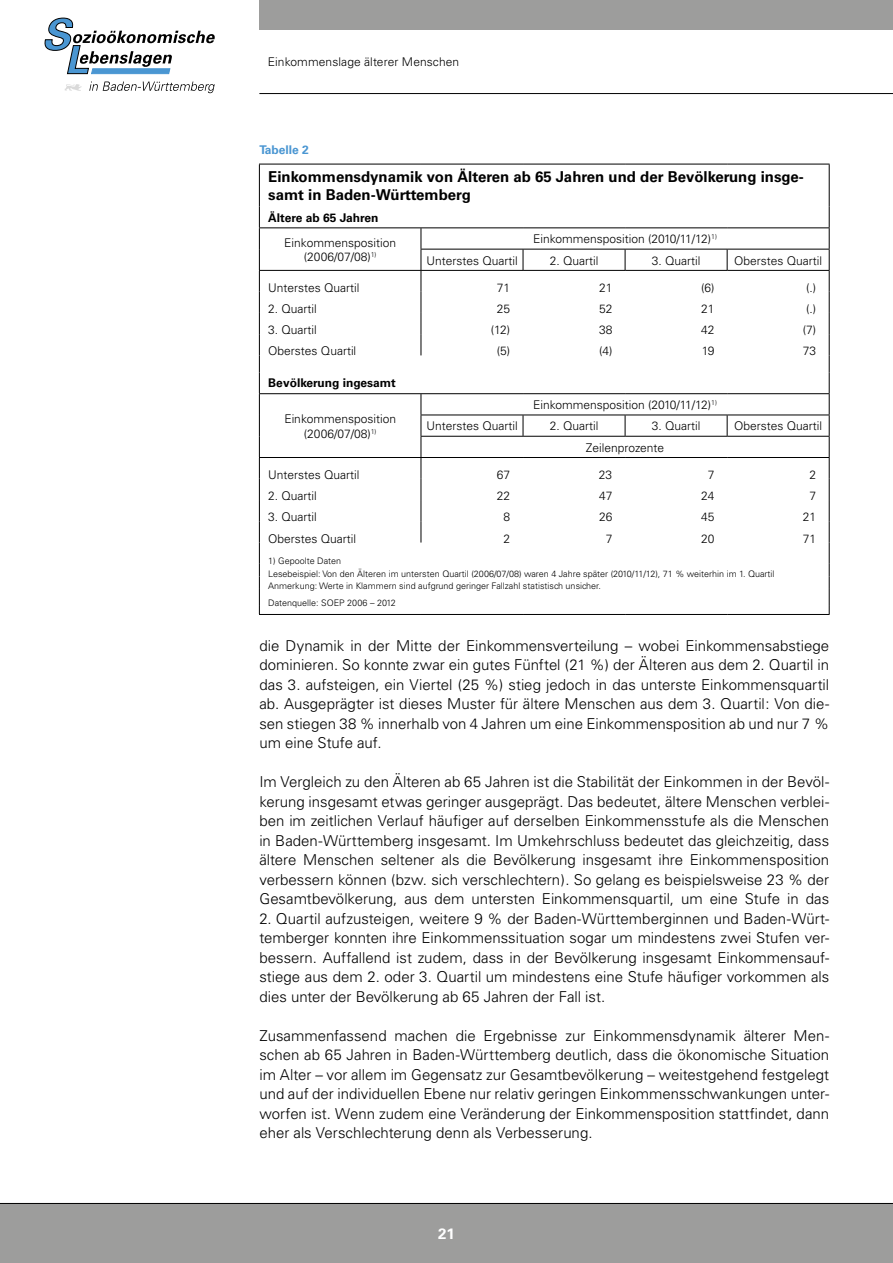
<style>
.page{position:relative;width:893px;height:1263px;background:#fff}
.page>*{position:absolute;margin:0;border:0;box-sizing:border-box;transform-origin:0 0}
.t1{font:300 15px/19.5px "Univers";color:#000;text-align:justify}
.t2{font:700 15px/18px "Univers";color:#000}
.t3{font:700 15px "Univers";color:#fff}
.t4{font:300 12px/14.4px "Univers";color:#000;text-align:center}
.t5{font:700 12px "Univers";color:#000}
.t6{font:700 12px "Univers";color:#4a96d2}
.t7{font:300 9px/12.6px "Univers";color:#000}
</style>
<div class="page">
<div style="left:259px;top:0;width:634px;height:30px;background:#9d9d9c"></div>
<div style="left:0;top:1203px;width:893px;height:60px;background:#9d9d9c"></div>
<hr style="left:259px;top:93px;width:634px;height:1px;background:#000">
<hr style="left:0;top:1203px;width:893px;height:1px;background:#000">
<svg style="left:89px;top:82px;width:126px;height:11px"></svg>
<svg style="left:65px;top:84px;width:17px;height:7px"></svg>
<svg style="left:44px;top:17px;width:171px;height:58px"></svg>
<hr style="left:259px;top:164px;width:162px;height:1px;background:#000">
<hr style="left:259px;top:164px;width:1px;height:43px;background:#000">
<hr style="left:421px;top:164px;width:102px;height:1px;background:#000">
<hr style="left:523px;top:164px;width:102px;height:1px;background:#000">
<hr style="left:625px;top:164px;width:102px;height:1px;background:#000">
<hr style="left:727px;top:164px;width:103px;height:1px;background:#000">
<hr style="left:829px;top:164px;width:1px;height:43px;background:#000">
<hr style="left:259px;top:227px;width:162px;height:1px;background:#000">
<hr style="left:421px;top:227px;width:102px;height:1px;background:#000">
<hr style="left:523px;top:227px;width:102px;height:1px;background:#000">
<hr style="left:625px;top:227px;width:102px;height:1px;background:#000">
<hr style="left:727px;top:227px;width:103px;height:1px;background:#000">
<hr style="left:421px;top:249px;width:102px;height:1px;background:#000">
<hr style="left:523px;top:249px;width:102px;height:1px;background:#000">
<svg style="left:523px;top:249px;width:1px;height:21px"></svg>
<hr style="left:625px;top:249px;width:102px;height:1px;background:#000">
<svg style="left:625px;top:249px;width:1px;height:21px"></svg>
<hr style="left:727px;top:249px;width:103px;height:1px;background:#000">
<svg style="left:727px;top:249px;width:1px;height:21px"></svg>
<hr style="left:259px;top:270px;width:162px;height:1px;background:#000">
<hr style="left:421px;top:270px;width:102px;height:1px;background:#000">
<hr style="left:523px;top:270px;width:102px;height:1px;background:#000">
<hr style="left:625px;top:270px;width:102px;height:1px;background:#000">
<hr style="left:727px;top:270px;width:103px;height:1px;background:#000">
<hr style="left:259px;top:393px;width:162px;height:1px;background:#000">
<hr style="left:421px;top:393px;width:102px;height:1px;background:#000">
<hr style="left:523px;top:393px;width:102px;height:1px;background:#000">
<hr style="left:625px;top:393px;width:102px;height:1px;background:#000">
<hr style="left:727px;top:393px;width:103px;height:1px;background:#000">
<hr style="left:421px;top:415px;width:102px;height:1px;background:#000">
<hr style="left:523px;top:415px;width:102px;height:1px;background:#000">
<svg style="left:523px;top:415px;width:1px;height:21px"></svg>
<hr style="left:625px;top:415px;width:102px;height:1px;background:#000">
<svg style="left:625px;top:415px;width:1px;height:21px"></svg>
<hr style="left:727px;top:415px;width:103px;height:1px;background:#000">
<svg style="left:727px;top:415px;width:1px;height:21px"></svg>
<hr style="left:421px;top:436px;width:102px;height:1px;background:#000">
<hr style="left:523px;top:436px;width:102px;height:1px;background:#000">
<hr style="left:625px;top:436px;width:102px;height:1px;background:#000">
<hr style="left:727px;top:436px;width:103px;height:1px;background:#000">
<hr style="left:259px;top:457px;width:162px;height:1px;background:#000">
<hr style="left:421px;top:457px;width:102px;height:1px;background:#000">
<hr style="left:523px;top:457px;width:102px;height:1px;background:#000">
<hr style="left:625px;top:457px;width:102px;height:1px;background:#000">
<hr style="left:727px;top:457px;width:103px;height:1px;background:#000">
<hr style="left:259px;top:614px;width:162px;height:1px;background:#000">
<hr style="left:421px;top:614px;width:102px;height:1px;background:#000">
<hr style="left:523px;top:614px;width:102px;height:1px;background:#000">
<hr style="left:625px;top:614px;width:102px;height:1px;background:#000">
<hr style="left:727px;top:614px;width:103px;height:1px;background:#000">
<svg style="left:421px;top:228px;width:1px;height:127px"></svg>
<svg style="left:421px;top:394px;width:1px;height:148px"></svg>
<svg style="left:259px;top:207px;width:1px;height:407px"></svg>
<svg style="left:829px;top:207px;width:1px;height:407px"></svg>
<p class="t4" style="left:268px;top:55px;width:193px">Einkommenslage älterer Menschen</p>
<p class="t6" style="left:259px;top:142px;width:51px">Tabelle 2</p>
<p class="t2" style="left:268px;top:168px;width:537px">Einkommensdynamik von Älteren ab 65 Jahren und der Bevölkerung insge&shy;samt in Baden-Württemberg</p>
<p class="t5" style="left:268px;top:210px;width:112px">Ältere ab 65 Jahren</p>
<p class="t4" style="left:284px;top:235px;width:113px">Einkommensposition (2006/07/08)<sup>1)</sup></p>
<p class="t4" style="left:533px;top:232px;width:185px">Einkommensposition (2010/11/12)<sup>1)</sup></p>
<p class="t4" style="left:426px;top:253px;width:93px">Unterstes Quartil</p>
<p class="t4" style="left:550px;top:253px;width:50px">2. Quartil</p>
<p class="t4" style="left:652px;top:253px;width:50px">3. Quartil</p>
<p class="t4" style="left:734px;top:253px;width:90px">Oberstes Quartil</p>
<p class="t4" style="left:268px;top:280px;width:93px">Unterstes Quartil</p>
<p class="t4" style="left:497px;top:280px;width:15px">71</p>
<p class="t4" style="left:599px;top:280px;width:15px">21</p>
<p class="t4" style="left:701px;top:280px;width:15px">(6)</p>
<p class="t4" style="left:806px;top:280px;width:12px">(.)</p>
<p class="t4" style="left:268px;top:301px;width:50px">2. Quartil</p>
<p class="t4" style="left:497px;top:301px;width:15px">25</p>
<p class="t4" style="left:599px;top:301px;width:15px">52</p>
<p class="t4" style="left:701px;top:301px;width:15px">21</p>
<p class="t4" style="left:806px;top:301px;width:12px">(.)</p>
<p class="t4" style="left:268px;top:323px;width:50px">3. Quartil</p>
<p class="t4" style="left:491px;top:323px;width:21px">(12)</p>
<p class="t4" style="left:599px;top:323px;width:15px">38</p>
<p class="t4" style="left:701px;top:323px;width:15px">42</p>
<p class="t4" style="left:803px;top:323px;width:15px">(7)</p>
<p class="t4" style="left:268px;top:344px;width:90px">Oberstes Quartil</p>
<p class="t4" style="left:497px;top:344px;width:15px">(5)</p>
<p class="t4" style="left:599px;top:344px;width:15px">(4)</p>
<p class="t4" style="left:702px;top:344px;width:14px">19</p>
<p class="t4" style="left:803px;top:344px;width:15px">73</p>
<p class="t5" style="left:268px;top:376px;width:129px">Bevölkerung ingesamt</p>
<p class="t4" style="left:284px;top:412px;width:113px">Einkommensposition (2006/07/08)<sup>1)</sup></p>
<p class="t4" style="left:533px;top:398px;width:185px">Einkommensposition (2010/11/12)<sup>1)</sup></p>
<p class="t4" style="left:426px;top:419px;width:93px">Unterstes Quartil</p>
<p class="t4" style="left:550px;top:419px;width:50px">2. Quartil</p>
<p class="t4" style="left:652px;top:419px;width:50px">3. Quartil</p>
<p class="t4" style="left:734px;top:419px;width:90px">Oberstes Quartil</p>
<p class="t4" style="left:586px;top:440px;width:80px">Zeilenprozente</p>
<p class="t4" style="left:268px;top:467px;width:93px">Unterstes Quartil</p>
<p class="t4" style="left:497px;top:467px;width:15px">67</p>
<p class="t4" style="left:599px;top:467px;width:15px">23</p>
<p class="t4" style="left:708px;top:467px;width:8px">7</p>
<p class="t4" style="left:809px;top:467px;width:8px">2</p>
<p class="t4" style="left:268px;top:489px;width:50px">2. Quartil</p>
<p class="t4" style="left:497px;top:489px;width:15px">22</p>
<p class="t4" style="left:599px;top:489px;width:15px">47</p>
<p class="t4" style="left:701px;top:489px;width:15px">24</p>
<p class="t4" style="left:809px;top:489px;width:8px">7</p>
<p class="t4" style="left:268px;top:510px;width:50px">3. Quartil</p>
<p class="t4" style="left:504px;top:510px;width:8px">8</p>
<p class="t4" style="left:599px;top:510px;width:15px">26</p>
<p class="t4" style="left:701px;top:510px;width:15px">45</p>
<p class="t4" style="left:803px;top:510px;width:15px">21</p>
<p class="t4" style="left:268px;top:531px;width:90px">Oberstes Quartil</p>
<p class="t4" style="left:504px;top:531px;width:8px">2</p>
<p class="t4" style="left:606px;top:531px;width:8px">7</p>
<p class="t4" style="left:701px;top:531px;width:15px">20</p>
<p class="t4" style="left:803px;top:531px;width:15px">71</p>
<p class="t7" style="left:268px;top:554px;width:508px">1) Gepoolte Daten<br>Lesebeispiel: Von den Älteren im untersten Quartil (2006/07/08) waren 4 Jahre später (2010/11/12), 71 % weiterhin im 1. Quartil<br>Anmerkung: Werte in Klammern sind aufgrund geringer Fallzahl statistisch unsicher.</p>
<p class="t7" style="left:268px;top:596px;width:129px">Datenquelle: SOEP 2006 – 2012</p>
<p class="t1" style="left:259px;top:635px;width:571px">die Dynamik in der Mitte der Einkommensverteilung – wobei Einkommensabstiege dominieren. So konnte zwar ein gutes Fünftel (21 %) der Älteren aus dem 2. Quartil in das 3. aufsteigen, ein Viertel (25 %) stieg jedoch in das unterste Einkommensquartil ab. Ausgeprägter ist dieses Muster für ältere Menschen aus dem 3. Quartil: Von die&shy;sen stiegen 38 % innerhalb von 4 Jahren um eine Einkommensposition ab und nur 7 % um eine Stufe auf.</p>
<p class="t1" style="left:259px;top:772px;width:571px">Im Vergleich zu den Älteren ab 65 Jahren ist die Stabilität der Einkommen in der Bevöl&shy;kerung insgesamt etwas geringer ausgeprägt. Das bedeutet, ältere Menschen verblei&shy;ben im zeitlichen Verlauf häufiger auf derselben Einkommensstufe als die Menschen in Baden-Württemberg insgesamt. Im Umkehrschluss bedeutet das gleichzeitig, dass ältere Menschen seltener als die Bevölkerung insgesamt ihre Einkommensposition verbessern können (bzw. sich verschlechtern). So gelang es beispielsweise 23 % der Gesamtbevölkerung, aus dem untersten Einkommensquartil, um eine Stufe in das</p>
<p class="t1" style="left:259px;top:908px;width:571px">2. Quartil aufzusteigen, weitere 9 % der Baden-Württemberginnen und Baden-Würt&shy;temberger konnten ihre Einkommenssituation sogar um mindestens zwei Stufen ver&shy;bessern. Auffallend ist zudem, dass in der Bevölkerung insgesamt Einkommensauf&shy;stiege aus dem 2. oder 3. Quartil um mindestens eine Stufe häufiger vorkommen als dies unter der Bevölkerung ab 65 Jahren der Fall ist.</p>
<p class="t1" style="left:259px;top:1025px;width:571px">Zusammenfassend machen die Ergebnisse zur Einkommensdynamik älterer Men&shy;schen ab 65 Jahren in Baden-Württemberg deutlich, dass die ökonomische Situation im Alter – vor allem im Gegensatz zur Gesamtbevölkerung – weitestgehend festgelegt und auf der individuellen Ebene nur relativ geringen Einkommensschwankungen unter&shy;worfen ist. Wenn zudem eine Veränderung der Einkommensposition stattfindet, dann eher als Verschlechterung denn als Verbesserung.</p>
<p class="t3" style="left:438px;top:1225px;width:18px">21</p>
</div>
